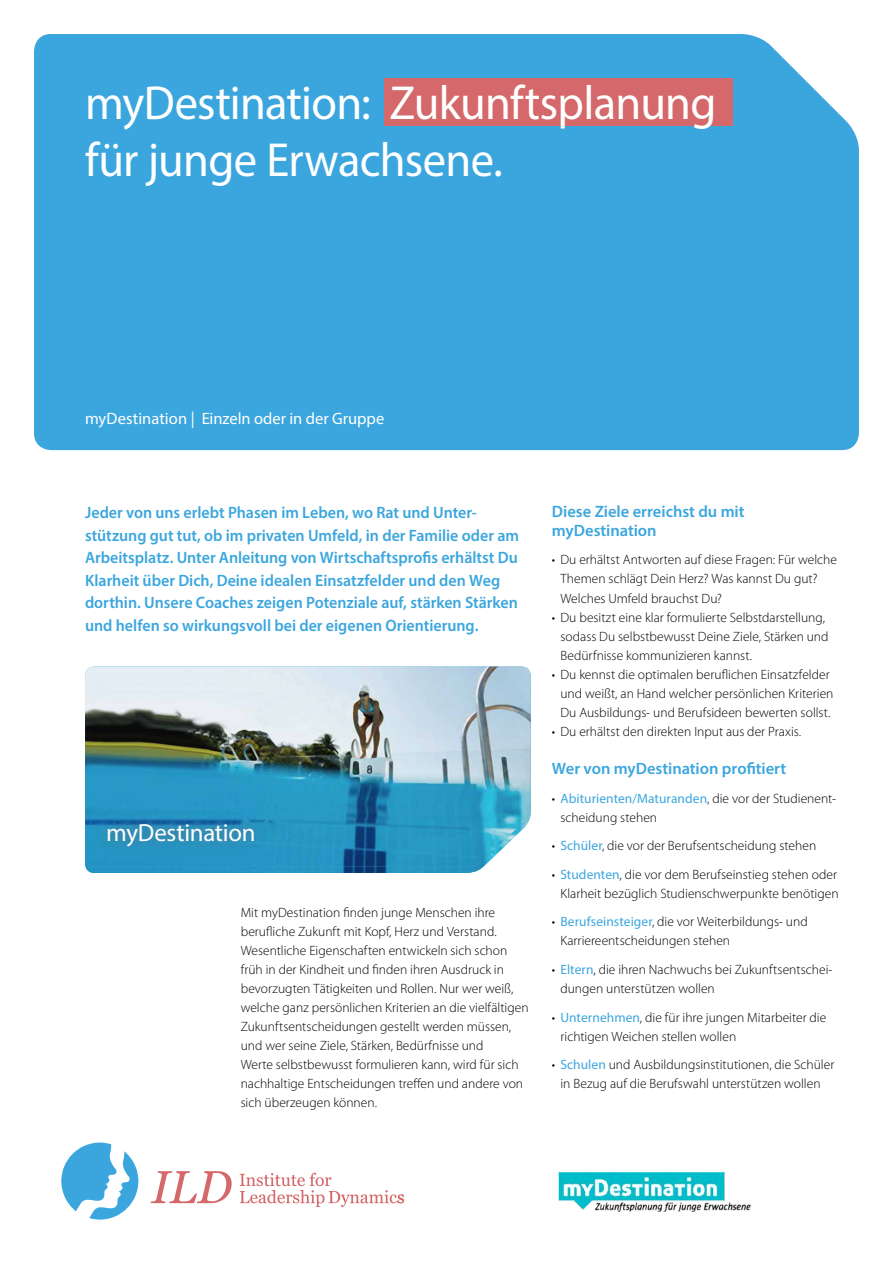
<style>
.page{position:relative;width:893px;height:1263px;background:#fff}
.page>*{position:absolute;margin:0;border:0;box-sizing:border-box;transform-origin:0 0}
.t1{font:48px/57px "Myriad Pro";letter-spacing:-.015em;color:#fff}
.t2{font:24.9px "Myriad Pro";letter-spacing:-.01em;color:#fff}
.t3{font:600 16.5px/22.5px "Myriad Pro";color:#3ba6de}
.t4{font:16.5px "Myriad Pro";color:#fff}
.t5{font:300 13.5px/19px "Myriad Pro";color:#000}
.s1{font-weight:400;color:#3ba6de}
</style>
<div class="page">
<svg style="left:61px;top:1142px;width:77px;height:77px"></svg>
<svg style="left:151px;top:1171px;width:81px;height:32px"></svg>
<svg style="left:240px;top:1172px;width:164px;height:35px"></svg>
<div style="left:34px;top:34px;width:825px;height:416px;background:#3ba6de"></div>
<img style="left:85px;top:866px;width:399px;height:7px">
<div style="left:384px;top:79px;width:349px;height:47px;background:#d5686a"></div>
<img style="left:85px;top:666px;width:446px;height:200px">
<div style="left:97px;top:812px;width:168px;height:45px;background:#686868;opacity:.75"></div>
<img style="left:558px;top:1171px;width:193px;height:41px">
<h1 class="t1" style="left:85px;top:74px;width:633px">myDestination: Zukunftsplanung für junge Erwachsene.</h1>
<p class="t4" style="left:85px;top:408px;width:301px">myDestination | Einzeln oder in der Gruppe</p>
<p class="t3" style="left:85px;top:501px;width:435px">Jeder von uns erlebt Phasen im Leben, wo Rat und Unter&shy;stützung gut tut, ob im privaten Umfeld, in der Familie oder am Arbeitsplatz. Unter Anleitung von Wirtschaftsprofis erhältst Du Klarheit über Dich, Deine idealen Einsatzfelder und den Weg dorthin. Unsere Coaches zeigen Potenziale auf, stärken Stärken und helfen so wirkungsvoll bei der eigenen Orientierung.</p>
<p class="t3" style="left:552px;top:501px;width:194px;line-height:19px">Diese Ziele erreichst du mit myDestination</p>
<p class="t5" style="left:560px;top:550px;width:278px;text-indent:-9px">• Du erhältst Antworten auf diese Fragen: Für welche<br>Themen schlägt Dein Herz? Was kannst Du gut?<br>Welches Umfeld brauchst Du?</p>
<p class="t5" style="left:560px;top:607px;width:270px;text-indent:-9px">• Du besitzt eine klar formulierte Selbstdarstellung, sodass Du selbstbewusst Deine Ziele, Stärken und<br>Bedürfnisse kommunizieren kannst.</p>
<p class="t5" style="left:560px;top:664px;width:275px;text-indent:-9px">• Du kennst die optimalen beruflichen Einsatzfelder und weißt, an Hand welcher persönlichen Kriterien<br>Du Ausbildungs- und Berufsideen bewerten sollst.</p>
<p class="t5" style="left:552px;top:722px;width:251px">• Du erhältst den direkten Input aus der Praxis.</p>
<p class="t3" style="left:552px;top:757px;width:236px">Wer von myDestination profitiert</p>
<p class="t5" style="left:560px;top:788px;width:277px;text-indent:-9px">• <span class="s1">Abiturienten/Maturanden</span>, die vor der Studienent&shy;scheidung stehen</p>
<p class="t5" style="left:552px;top:836px;width:266px">• <span class="s1">Schüler</span>, die vor der Berufsentscheidung stehen</p>
<p class="t5" style="left:552px;top:865px;width:288px;text-align:right">• <span class="s1">Studenten</span>, die vor dem Berufseinstieg stehen oder<br>Klarheit bezüglich Studienschwerpunkte benötigen</p>
<p class="t5" style="left:560px;top:912px;width:249px;text-indent:-9px">• <span class="s1">Berufseinsteiger</span>, die vor Weiterbildungs- und<br>Karriereentscheidungen stehen</p>
<p class="t5" style="left:560px;top:960px;width:274px;text-indent:-9px">• <span class="s1">Eltern</span>, die ihren Nachwuchs bei Zukunftsentschei&shy;dungen unterstützen wollen</p>
<p class="t5" style="left:560px;top:1007px;width:267px;text-indent:-9px">• <span class="s1">Unternehmen</span>, die für ihre jungen Mitarbeiter die richtigen Weichen stellen wollen</p>
<p class="t5" style="left:552px;top:1055px;width:284px;text-align:center">• <span class="s1">Schulen</span> und Ausbildungsinstitutionen, die Schüler in Bezug auf die Berufswahl unterstützen wollen</p>
<h2 class="t2" style="left:106px;top:817px;width:151px">myDestination</h2>
<p class="t5" style="left:241px;top:903px;width:289px">Mit myDestination finden junge Menschen ihre berufliche Zukunft mit Kopf, Herz und Verstand.<br>Wesentliche Eigenschaften entwickeln sich schon früh in der Kindheit und finden ihren Ausdruck in bevorzugten Tätigkeiten und Rollen. Nur wer weiß, welche ganz persönlichen Kriterien an die vielfältigen Zukunftsentscheidungen gestellt werden müssen, und wer seine Ziele, Stärken, Bedürfnisse und<br>Werte selbstbewusst formulieren kann, wird für sich nachhaltige Entscheidungen treffen und andere von sich überzeugen können.</p>
</div>
